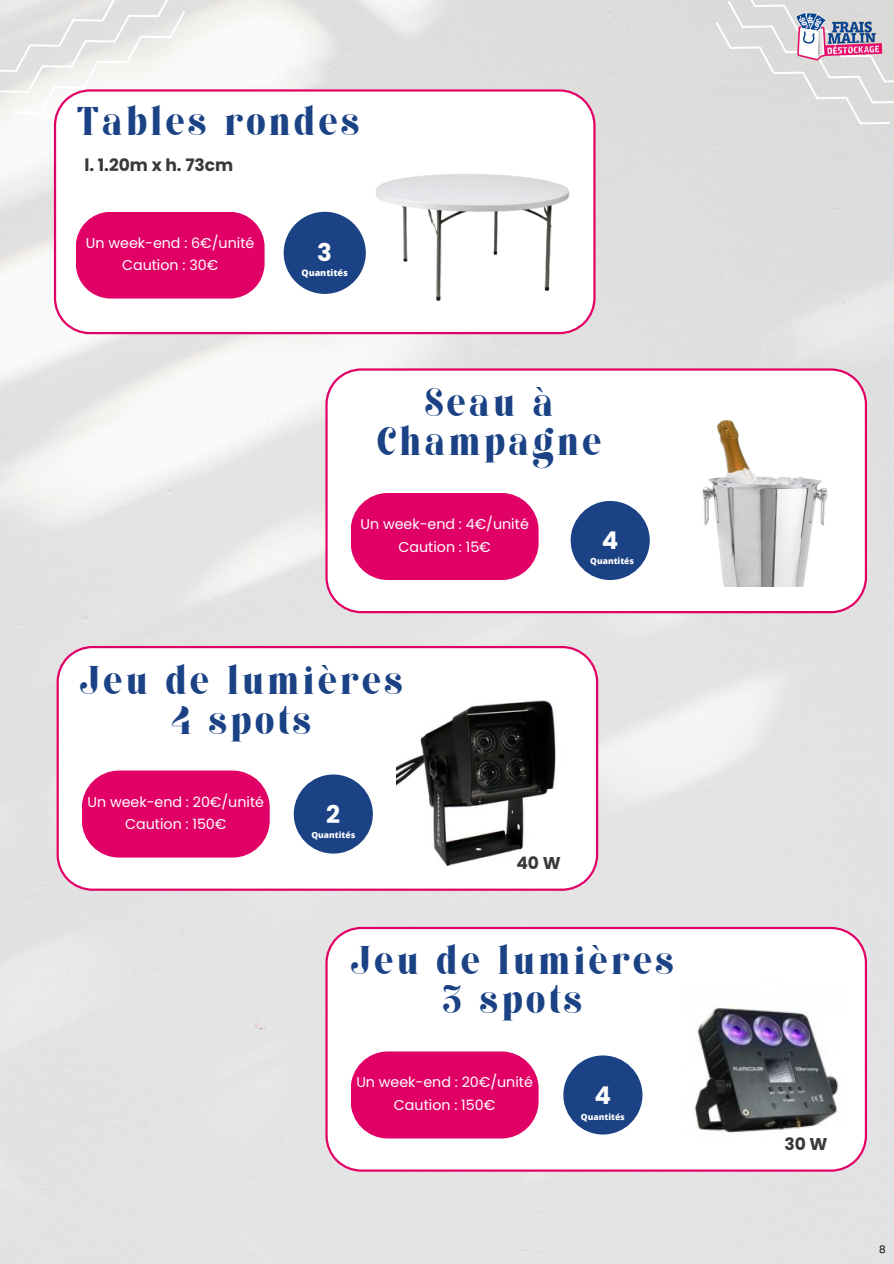
<style>
.page{position:relative;width:894px;height:1264px;background:#fff}
.page>*{position:absolute;margin:0;border:0;box-sizing:border-box;transform-origin:0 0}
.t1{font:700 48px/39.3px "Kage";letter-spacing:.07em;color:#1a4285;text-align:center}
.t2{font:700 24.45px "Poppins";color:#fff}
.t3{font:700 17.1px "Poppins";color:#3a383d}
.t4{font:14.25px/22.5px "Poppins";color:#fff;text-align:center}
.t5{font:10.5px "Poppins";color:#000}
.t6{font:800 9px "Open Sans";color:#fff}
.t7{font:800 8.55px "Open Sans";color:#fff}
</style>
<div class="page">
<img style="left:0;top:0;width:893px;height:1263px">
<svg style="left:0;top:0;width:193px;height:127px"></svg>
<div style="left:707px;top:0;width:186px;height:137px;background:#dcdbdb"></div>
<svg style="left:54px;top:89px;width:541px;height:245px"></svg>
<div style="left:76px;top:212px;width:188px;height:86px;background:#e10065;border-radius:35px"></div>
<img style="left:366px;top:128px;width:212px;height:212px">
<div style="left:283px;top:212px;width:83px;height:82px;background:#1a4285;border-radius:50%"></div>
<img style="left:783px;top:0;width:110px;height:78px">
<svg style="left:325px;top:368px;width:541px;height:245px"></svg>
<div style="left:350px;top:493px;width:188px;height:87px;background:#e10065;border-radius:37px"></div>
<img style="left:681px;top:420px;width:167px;height:166px">
<div style="left:570px;top:501px;width:79px;height:79px;background:#1a4285;border-radius:50%"></div>
<svg style="left:56px;top:646px;width:542px;height:244px"></svg>
<div style="left:82px;top:770px;width:187px;height:87px;background:#e10065;border-radius:37px"></div>
<img style="left:397px;top:698px;width:166px;height:167px">
<div style="left:294px;top:774px;width:79px;height:79px;background:#1a4285;border-radius:50%"></div>
<svg style="left:325px;top:926px;width:541px;height:245px"></svg>
<div style="left:350px;top:1051px;width:188px;height:87px;background:#e10065;border-radius:37px"></div>
<img style="left:681px;top:978px;width:167px;height:166px">
<div style="left:563px;top:1055px;width:79px;height:79px;background:#1a4285;border-radius:50%"></div>
<p class="t1" style="left:77px;top:100px;width:283px">Tables rondes</p>
<h1 class="t3" style="left:84px;top:153px;width:150px">l. 1.20m x h. 73cm</h1>
<p class="t4" style="left:86px;top:231px;width:170px">Un week-end : 6€/unité<br>Caution : 30€</p>
<p class="t2" style="left:317px;top:236px;width:16px">3</p>
<p class="t6" style="left:301px;top:266px;width:48px">Quantités</p>
<p class="t1" style="left:377px;top:380px;width:226px">Seau à<br>Champagne</p>
<p class="t4" style="left:360px;top:513px;width:170px">Un week-end : 4€/unité<br>Caution : 15€</p>
<h4 class="t2" style="left:601px;top:523px;width:18px">4</h4>
<h1 class="t7" style="left:590px;top:555px;width:45px">Quantités</h1>
<p class="t1" style="left:80px;top:659px;width:324px">Jeu de lumières<br>4 spots</p>
<p class="t4" style="left:87px;top:790px;width:178px">Un week-end : 20€/unité<br>Caution : 150€</p>
<p class="t2" style="left:326px;top:797px;width:15px">2</p>
<h4 class="t7" style="left:311px;top:828px;width:45px">Quantités</h4>
<p class="t3" style="left:516px;top:850px;width:46px">40W</p>
<h4 class="t1" style="left:350px;top:938px;width:324px">Jeu de lumières<br>3 spots</h4>
<h1 class="t4" style="left:356px;top:1071px;width:178px">Un week-end : 20€/unité<br>Caution : 150€</h1>
<p class="t2" style="left:594px;top:1078px;width:18px">4</p>
<p class="t7" style="left:580px;top:1110px;width:45px">Quantités</p>
<p class="t3" style="left:784px;top:1131px;width:45px">30W</p>
<h2 class="t5" style="left:879px;top:1242px;width:8px">8</h2>
</div>
